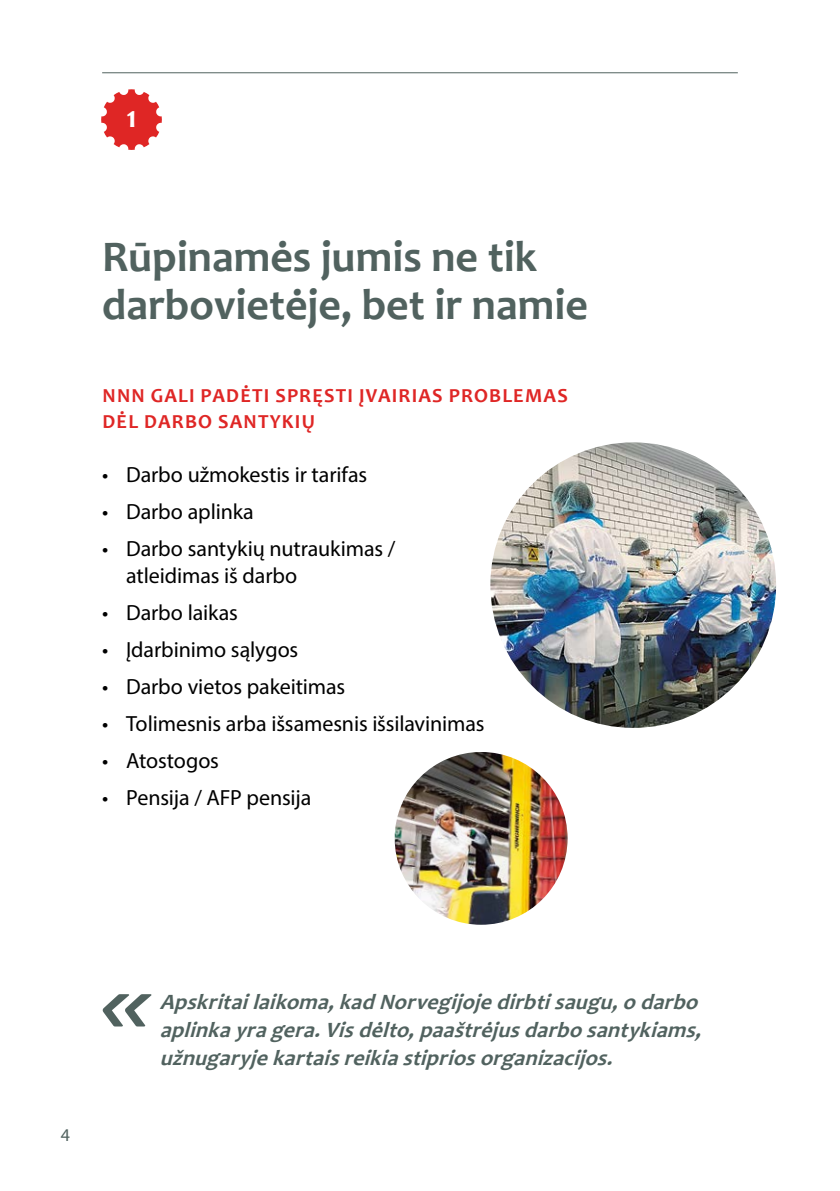
<style>
.page{position:relative;width:840px;height:1191px;background:#fff}
.page>*{position:absolute;margin:0;border:0;box-sizing:border-box;transform-origin:0 0}
.t1{font:700 44px/48px "Candara";color:#51625f}
.t2{font:700 30.8px "Candara";color:#fff}
.t3{font:22px/27px "Myriad Pro";letter-spacing:-.005em;color:#000}
.t4{font:italic 700 22px/28px "Candara";color:#51625f}
.t5{font:700 20px/26px "Candara";letter-spacing:.06em;color:#df2625}
.t6{font:18px "Myriad Pro";color:#51625f}
</style>
<div class="page">
<hr style="left:102px;top:72px;width:635px;height:1px;background:#51625f">
<svg style="left:101px;top:89px;width:61px;height:61px"></svg>
<div style="left:117px;top:106px;width:31px;height:32px;background:#df2625;border-radius:50%"></div>
<img style="left:490px;top:442px;width:285px;height:286px;border-radius:143px">
<img style="left:394px;top:752px;width:173px;height:172px;border-radius:86px">
<svg style="left:103px;top:994px;width:48px;height:32px"></svg>
<h2 class="t2" style="left:126px;top:98px;width:12px">1</h2>
<h1 class="t1" style="left:102px;top:232px;width:487px">Rūpinamės jumis ne tik darbovietėje, bet ir namie</h1>
<p class="t5" style="left:102px;top:382px;width:466px">NNN GALI PADĖTI SPRĘSTI ĮVAIRIAS PROBLEMAS<br>DĖL DARBO SANTYKIŲ</p>
<p class="t3" style="left:102px;top:460px;width:266px">• Darbo užmokestis ir tarifas</p>
<p class="t3" style="left:102px;top:497px;width:153px">• Darbo aplinka</p>
<p class="t3" style="left:126px;top:534px;width:271px;text-indent:-24px">• Darbo santykių nutraukimas / atleidimas iš darbo</p>
<p class="t3" style="left:102px;top:598px;width:137px">• Darbo laikas</p>
<p class="t3" style="left:102px;top:635px;width:197px">• Įdarbinimo sąlygos</p>
<p class="t3" style="left:102px;top:672px;width:244px">• Darbo vietos pakeitimas</p>
<p class="t3" style="left:102px;top:709px;width:384px">• Tolimesnis arba išsamesnis išsilavinimas</p>
<p class="t3" style="left:102px;top:746px;width:118px">• Atostogos</p>
<p class="t3" style="left:102px;top:783px;width:210px">• Pensija / AFP pensija</p>
<p class="t6" style="left:61px;top:1123px;width:11px">4</p>
<p class="t4" style="left:160px;top:987px;width:549px">Apskritailaikoma,kadNorvegijojedirbtisaugu,odarbo aplinkayragera.Visdėlto,paaštrėjusdarbosantykiams, užnugaryjekartaisreikiastipriosorganizacijos.</p>
</div>
